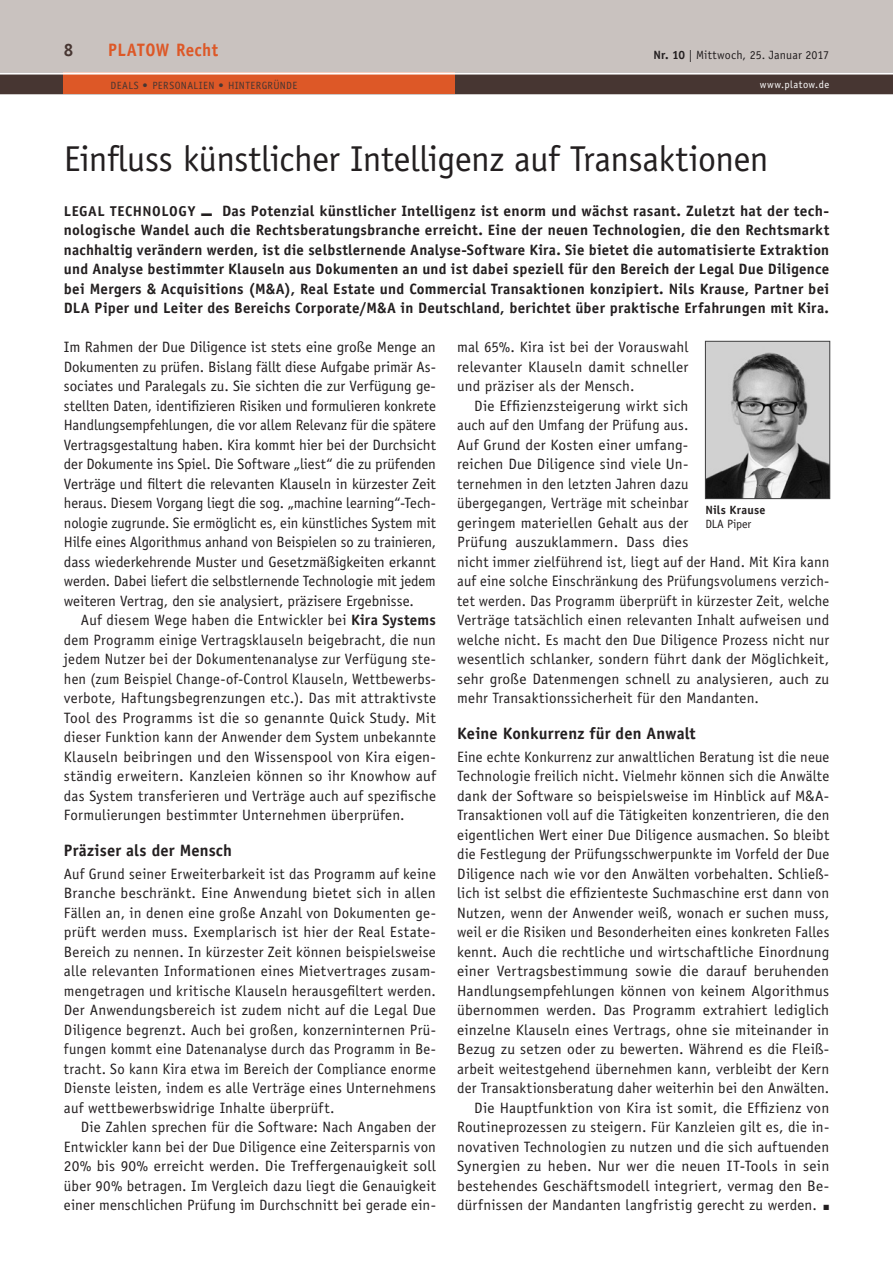
<style>
.page{position:relative;width:893px;height:1263px;background:#fff}
.page>*{position:absolute;margin:0;border:0;box-sizing:border-box;transform-origin:0 0}
.t1{font:36px "Officina Sans Std";letter-spacing:-.015em;color:#231f20}
.t2{font:700 18px "Officina Sans Std";letter-spacing:.03em;color:#dd5827;scale:.95 1}
.t3{font:700 18px "Officina Sans Std";color:#473632;scale:.95 1}
.t4{font:700 16.5px "Officina Sans Std";letter-spacing:.01em;color:#231f20}
.t5{font:15px/19.5px "Officina Sans Std";letter-spacing:.01em;color:#231f20;text-align:justify}
.t6{font:700 15px/19.5px "Officina Sans Std";letter-spacing:.02em;color:#231f20;text-align:justify}
.t7{font:700 14.25px "Officina Sans Std";letter-spacing:.04em;color:#231f20}
.t8{font:12px "Officina Sans Std";letter-spacing:.01em;color:#231f20}
.t9{font:700 12px "Officina Sans Std";color:#231f20}
.t10{font:12px "Officina Sans Std";letter-spacing:-.01em;color:#231f20}
.t11{font:10.5px "Officina Sans Std";letter-spacing:.035em;color:#473632}
.t12{font:10.5px "Officina Sans Std";letter-spacing:.045em;color:#fff}
.s1{font-weight:700}
.s2{font-size:14.25px}
</style>
<div class="page">
<div style="left:0;top:0;width:893px;height:72px;background:#c9c2bf"></div>
<div style="left:0;top:72px;width:893px;height:22px;background:#473632"></div>
<hr style="left:0;top:94px;width:893px;height:1px;background:#473632">
<div style="left:64px;top:73px;width:391px;height:21px;background:#dd5827"></div>
<hr style="left:0;top:72px;width:893px;height:3px;background:#fff">
<img style="left:707px;top:343px;width:121px;height:154px">
<div style="left:705px;top:341px;width:125px;height:158px;border:1px solid #3e3e3f"></div>
<p class="t3" style="left:64px;top:39px;width:12px">8</p>
<p class="t2" style="left:108px;top:39px;width:117px">PLATOW Recht</p>
<p class="t11" style="left:111px;top:79px;width:188px">DEALS <span class="s1">•</span> PERSONALIEN <span class="s1">•</span> HINTERGRÜNDE</p>
<p class="t8" style="left:653px;top:47px;width:177px"><span class="s1">Nr. 10</span> | Mittwoch, 25. Januar 2017</p>
<p class="t12" style="left:760px;top:79px;width:71px">www.platow.de</p>
<h1 class="t1" style="left:64px;top:138px;width:706px">Einfluss künstlicher Intelligenz auf Transaktionen</h1>
<p class="t7" style="left:64px;top:202px;width:63px">LEGAL TECHN</p>
<p class="t6" style="left:64px;top:201px;width:767px;text-indent:88px"><span class="s2">OLOGY</span> ■ Das Potenzial künstlicher Intelligenz ist enorm und wächst rasant. Zuletzt hat der tech&shy;nologische Wandel auch die Rechtsberatungsbranche erreicht. Eine der neuen Technologien, die den Rechtsmarkt nachhaltig verändern werden, ist die selbstlernende Analyse-Software Kira. Sie bietet die automatisierte Extraktion und Analyse bestimmter Klauseln aus Dokumenten an und ist dabei speziell für den Bereich der Legal Due Diligence bei Mergers &amp; Acquisitions (M&amp;A), Real Estate und Commercial Transaktionen konzipiert. Nils Krause, Partner bei DLA Piper und Leiter des Bereichs Corporate/M&amp;A in Deutschland, berichtet über praktische Erfahrungen mit Kira.</p>
<p class="t5" style="left:64px;top:338px;width:374px">Im Rahmen der Due Diligence ist stets eine große Menge an Dokumenten zu prüfen. Bislang fällt diese Aufgabe primär As&shy;sociates und Paralegals zu. Sie sichten die zur Verfügung ge&shy;stellten Daten, identifizieren Risiken und formulieren konkrete Handlungsempfehlungen, die vor allem Relevanz für die spätere Vertragsgestaltung haben. Kira kommt hier bei der Durchsicht der Dokumente ins Spiel. Die Software „liest“ die zu prüfenden Verträge und filtert die relevanten Klauseln in kürzester Zeit heraus. Diesem Vorgang liegt die sog. „machine learning“-Tech&shy;nologie zugrunde. Sie ermöglicht es, ein künstliches System mit Hilfe eines Algorithmus anhand von Beispielen so zu trainieren, dass wiederkehrende Muster und Gesetzmäßigkeiten erkannt werden. Dabei liefert die selbstlernende Technologie mit jedem weiteren Vertrag, den sie analysiert, präzisere Ergebnisse.</p>
<p class="t5" style="left:64px;top:611px;width:374px;text-indent:17px">Auf diesem Wege haben die Entwickler bei <span class="s1">Kira Systems </span>dem Programm einige Vertragsklauseln beigebracht, die nun jedem Nutzer bei der Dokumentenanalyse zur Verfügung ste&shy;hen (zum Beispiel Change-of-Control Klauseln, Wettbewerbs&shy;verbote, Haftungsbegrenzungen etc.). Das mit attraktivste Tool des Programms ist die so genannte Quick Study. Mit dieser Funktion kann der Anwender dem System unbekannte Klauseln beibringen und den Wissenspool von Kira eigen&shy;ständig erweitern. Kanzleien können so ihr Knowhow auf das System transferieren und Verträge auch auf spezifische Formulierungen bestimmter Unternehmen überprüfen.</p>
<p class="t4" style="left:64px;top:840px;width:170px">Präziser als der Mensch</p>
<p class="t5" style="left:64px;top:864px;width:374px">Auf Grund seiner Erweiterbarkeit ist das Programm auf keine Branche beschränkt. Eine Anwendung bietet sich in allen Fällen an, in denen eine große Anzahl von Dokumenten ge&shy;prüft werden muss. Exemplarisch ist hier der Real Estate-Bereich zu nennen. In kürzester Zeit können beispielsweise alle relevanten Informationen eines Mietvertrages zusam&shy;mengetragen und kritische Klauseln herausgefiltert werden.<br>Der Anwendungsbereich ist zudem nicht auf die Legal Due Diligence begrenzt. Auch bei großen, konzerninternen Prü&shy;fungen kommt eine Datenanalyse durch das Programm in Be&shy;tracht. So kann Kira etwa im Bereich der Compliance enorme Dienste leisten, indem es alle Verträge eines Unternehmens auf wettbewerbswidrige Inhalte überprüft.</p>
<p class="t5" style="left:64px;top:1118px;width:374px;text-indent:17px">Die Zahlen sprechen für die Software: Nach Angaben der Entwickler kann bei der Due Diligence eine Zeitersparnis von 20% bis 90% erreicht werden. Die Treffergenauigkeit soll über 90% betragen. Im Vergleich dazu liegt die Genauigkeit einer menschlichen Prüfung im Durchschnitt bei gerade ein-</p>
<p class="t5" style="left:457px;top:338px;width:233px">mal 65%. Kira ist bei der Vorauswahl relevanter Klauseln damit schneller und präziser als der Mensch.</p>
<p class="t5" style="left:457px;top:396px;width:374px;text-align:left;text-indent:17px">Die Effizienzsteigerung wirkt sich<br>auch auf den Umfang der Prüfung aus.<br>Auf Grund der Kosten einer umfang-<br>reichen Due Diligence sind viele Un-<br>ternehmen in den letzten Jahren dazu<br>übergegangen, Verträge mit scheinbar<br>geringem materiellen Gehalt aus der<br>Prüfung auszuklammern. Dass dies<br>nicht immer zielführend ist, liegt auf der Hand. Mit Kira kann auf eine solche Einschränkung des Prüfungsvolumens verzich&shy;tet werden. Das Programm überprüft in kürzester Zeit, welche Verträge tatsächlich einen relevanten Inhalt aufweisen und welche nicht. Es macht den Due Diligence Prozess nicht nur wesentlich schlanker, sondern führt dank der Möglichkeit, sehr große Datenmengen schnell zu analysieren, auch zu mehr Transaktionssicherheit für den Mandanten.</p>
<p class="t4" style="left:457px;top:723px;width:240px">Keine Konkurrenz für den Anwalt</p>
<p class="t5" style="left:457px;top:747px;width:374px;text-align:right">Eine echte Konkurrenz zur anwaltlichen Beratung ist die neue Technologie freilich nicht. Vielmehr können sich die Anwälte dank der Software so beispielsweise im Hinblick auf M&amp;A-Transaktionen voll auf die Tätigkeiten konzentrieren, die den eigentlichen Wert einer Due Diligence ausmachen. So bleibt die Festlegung der Prüfungsschwerpunkte im Vorfeld der Due Diligence nach wie vor den Anwälten vorbehalten. Schließ&shy;lich ist selbst die effizienteste Suchmaschine erst dann von Nutzen, wenn der Anwender weiß, wonach er suchen muss, weil er die Risiken und Besonderheiten eines konkreten Falles kennt. Auch die rechtliche und wirtschaftliche Einordnung einer Vertragsbestimmung sowie die darauf beruhenden Handlungsempfehlungen können von keinem Algorithmus übernommen werden. Das Programm extrahiert lediglich einzelne Klauseln eines Vertrags, ohne sie miteinander in Bezug zu setzen oder zu bewerten. Während es die Fleiß&shy;arbeit weitestgehend übernehmen kann, verbleibt der Kern der Transaktionsberatung daher weiterhin bei den Anwälten.<br>Die Hauptfunktion von Kira ist somit, die Effizienz von Routineprozessen zu steigern. Für Kanzleien gilt es, die in&shy;novativen Technologien zu nutzen und die sich auftuenden Synergien zu heben. Nur wer die neuen IT-Tools in sein bestehendes Geschäftsmodell integriert, vermag den Be&shy;dürfnissen der Mandanten langfristig gerecht zu werden. ■</p>
<p class="t9" style="left:705px;top:502px;width:61px">Nils Krause</p>
<p class="t10" style="left:705px;top:517px;width:47px">DLA Piper</p>
</div>
